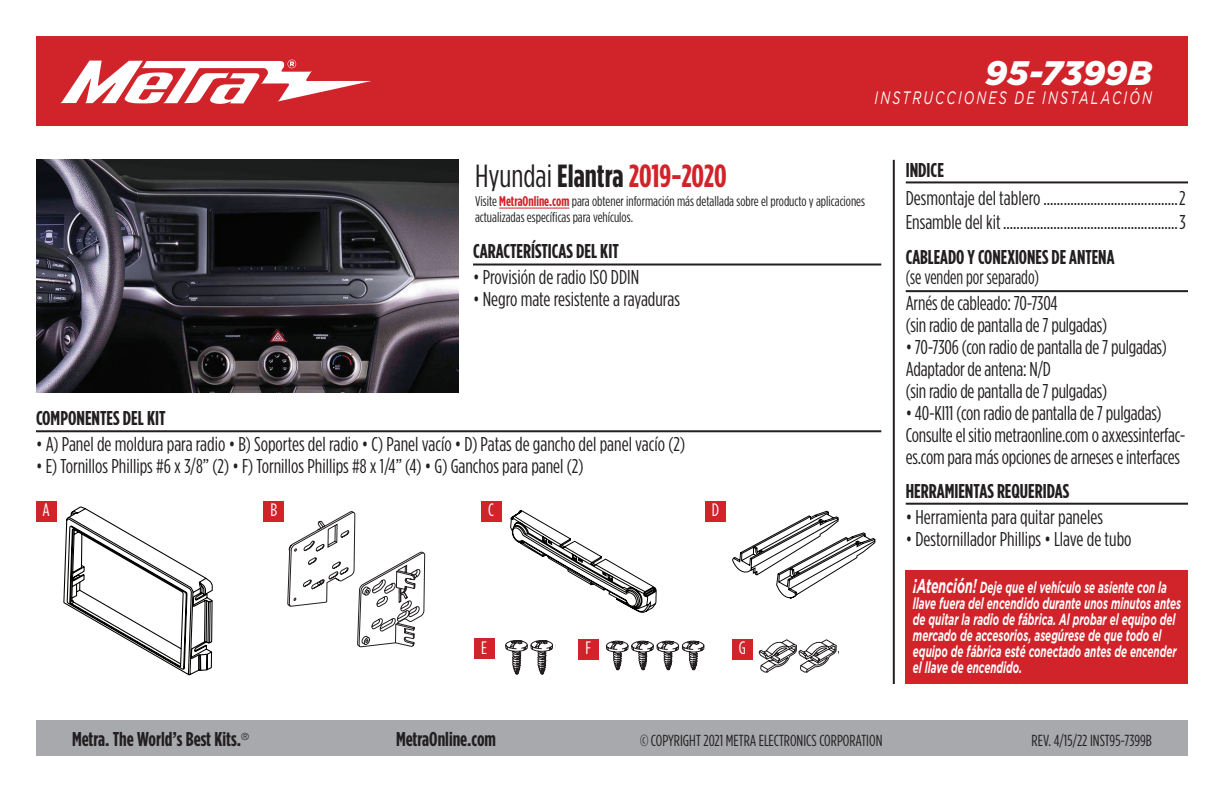
<style>
.page{position:relative;width:1224px;height:792px;background:#fff}
.page>*{position:absolute;margin:0;border:0;box-sizing:border-box;transform-origin:0 0}
.t1{font:italic 900 34px "Gotham";color:#fff}
.t2{font:700 32px "Gotham Condensed";color:#d1232a}
.t3{font:20px/22px "Gotham Condensed";letter-spacing:-.01em;color:#231f20}
.t4{font:700 20px "Gotham Condensed";color:#231f20}
.t5{font:20px/26px "Gotham Condensed";letter-spacing:-.01em;color:#231f20;scale:.9 1}
.t6{font:italic 18px "Gotham";letter-spacing:.17em;color:#fff;scale:.7 1}
.t7{font:18px "Gotham Condensed";color:#fff}
.t8{font:italic 700 16px/16px "Gotham";color:#fff;scale:.62 1}
.t9{font:16px "Gotham Condensed";color:#231f20}
.t10{font:14px/16px "Gotham Condensed";color:#231f20}
.s1{font-weight:400;color:#231f20}
.s2{color:#231f20}
.s3{font-weight:700;color:#d1232a}
.s4{font-size:20px}
</style>
<div class="page">
<div style="left:36px;top:720px;width:1152px;height:36px;background:#a8a9ad"></div>
<hr style="left:893px;top:160px;width:2px;height:524px;background:#231f20">
<div style="left:36px;top:36px;width:1152px;height:90px;background:#d1232a"></div>
<svg style="left:60px;top:60px;width:311px;height:44px"></svg>
<div style="left:906px;top:570px;width:282px;height:114px;background:#d1232a"></div>
<hr style="left:906px;top:503px;width:282px;height:2px;background:#231f20">
<hr style="left:906px;top:290px;width:282px;height:2px;background:#231f20">
<hr style="left:906px;top:181px;width:282px;height:2px;background:#231f20">
<hr style="left:473px;top:264px;width:408px;height:2px;background:#231f20">
<hr style="left:36px;top:430px;width:845px;height:2px;background:#231f20">
<hr style="left:499px;top:208px;width:70px;height:1px;background:#d1232a">
<img style="left:36px;top:160px;width:423px;height:232px">
<svg style="left:63px;top:507px;width:150px;height:168px"></svg>
<svg style="left:287px;top:511px;width:138px;height:136px"></svg>
<svg style="left:510px;top:510px;width:147px;height:103px"></svg>
<svg style="left:732px;top:511px;width:143px;height:88px"></svg>
<svg style="left:606px;top:641px;width:98px;height:29px"></svg>
<svg style="left:759px;top:639px;width:80px;height:33px"></svg>
<svg style="left:505px;top:640px;width:48px;height:34px"></svg>
<div style="left:36px;top:501px;width:21px;height:20px;background:#d1232a"></div>
<div style="left:264px;top:501px;width:20px;height:20px;background:#d1232a"></div>
<div style="left:481px;top:501px;width:20px;height:20px;background:#d1232a"></div>
<div style="left:474px;top:638px;width:20px;height:21px;background:#d1232a"></div>
<div style="left:578px;top:639px;width:21px;height:20px;background:#d1232a"></div>
<div style="left:732px;top:639px;width:21px;height:20px;background:#d1232a"></div>
<div style="left:705px;top:501px;width:21px;height:20px;background:#d1232a"></div>
<h1 class="t1" style="left:985px;top:53px;width:168px">95-7399B</h1>
<p class="t6" style="left:875px;top:88px;width:398px">INSTRUCCIONES DE INSTALACIÓN</p>
<h2 class="t2" style="left:475px;top:158px;width:253px"><span class="s1">Hyundai</span> <span class="s2">Elantra</span> 2019-2020</h2>
<p class="t10" style="left:475px;top:193px;width:392px">Visite <span class="s3">MetraOnline.com</span> para obtener información más detallada sobre el producto y aplicaciones actualizadas específicas para vehículos.</p>
<p class="t4" style="left:473px;top:240px;width:147px">CARACTERÍSTICAS DEL KIT</p>
<p class="t3" style="left:473px;top:266px;width:168px">• Provisión de radio ISO DDIN</p>
<p class="t3" style="left:473px;top:288px;width:208px">• Negro mate resistente a rayaduras</p>
<p class="t4" style="left:36px;top:407px;width:131px">COMPONENTES DEL KIT</p>
<p class="t3" style="left:36px;top:433px;width:651px">• A) Panel de moldura para radio • B) Soportes del radio • C) Panel vacío • D) Patas de gancho del panel vacío (2)</p>
<p class="t3" style="left:36px;top:455px;width:549px">• E) Tornillos Phillips #6 x 3/8” (2) • F) Tornillos Phillips #8 x 1/4” (4) • G) Ganchos para panel (2)</p>
<p class="t7" style="left:43px;top:500px;width:9px">A</p>
<p class="t7" style="left:270px;top:500px;width:8px">B</p>
<p class="t7" style="left:488px;top:500px;width:7px">C</p>
<p class="t7" style="left:712px;top:500px;width:9px">D</p>
<p class="t7" style="left:481px;top:638px;width:7px">E</p>
<p class="t7" style="left:586px;top:638px;width:7px">F</p>
<p class="t7" style="left:739px;top:638px;width:9px">G</p>
<p class="t4" style="left:906px;top:158px;width:40px">INDICE</p>
<p class="t3" style="left:906px;top:185px;width:281px;line-height:24px">Desmontaje del tablero ........................................2<br>Ensamble del kit....................................................3</p>
<p class="t4" style="left:906px;top:246px;width:210px">CABLEADO Y CONEXIONES DE ANTENA</p>
<p class="t5" style="left:906px;top:264px;width:170px">(se venden por separado)<br>Arnés de cableado: 70-7304</p>
<p class="t3" style="left:906px;top:314px;width:203px">(sin radio de pantalla de 7 pulgadas)</p>
<p class="t3" style="left:906px;top:336px;width:263px">• 70-7306 (con radio de pantalla de 7 pulgadas)<br>Adaptador de antena: N/D<br>(sin radio de pantalla de 7 pulgadas)</p>
<p class="t3" style="left:906px;top:402px;width:281px">• 40-KI11 (con radio de pantalla de 7 pulgadas)<br>Consulte el sitio metraonline.com o axxessinterfac&shy;es.com para más opciones de arneses e interfaces</p>
<p class="t4" style="left:906px;top:479px;width:165px">HERRAMIENTAS REQUERIDAS</p>
<p class="t3" style="left:906px;top:505px;width:199px">• Herramienta para quitar paneles</p>
<p class="t3" style="left:906px;top:527px;width:227px">• Destornillador Phillips • Llave de tubo</p>
<p class="t8" style="left:913px;top:579px;width:434px"><span class="s4">¡Atención!</span> Deje que el vehículo se asiente con la llave fuera del encendido durante unos minutos antes de quitar la radio de fábrica. Al probar el equipo del mercado de accesorios, asegúrese de que todo el equipo de fábrica esté conectado antes de encender el llave de encendido.</p>
<p class="t4" style="left:72px;top:728px;width:179px">Metra. The World’s Best Kits.<sup>®</sup></p>
<p class="t4" style="left:396px;top:728px;width:102px">MetraOnline.com</p>
<p class="t9" style="left:640px;top:732px;width:244px">© COPYRIGHT 2021 METRA ELECTRONICS CORPORATION</p>
<p class="t9" style="left:1032px;top:732px;width:122px">REV. 4/15/22 INST95-7399B</p>
</div>
